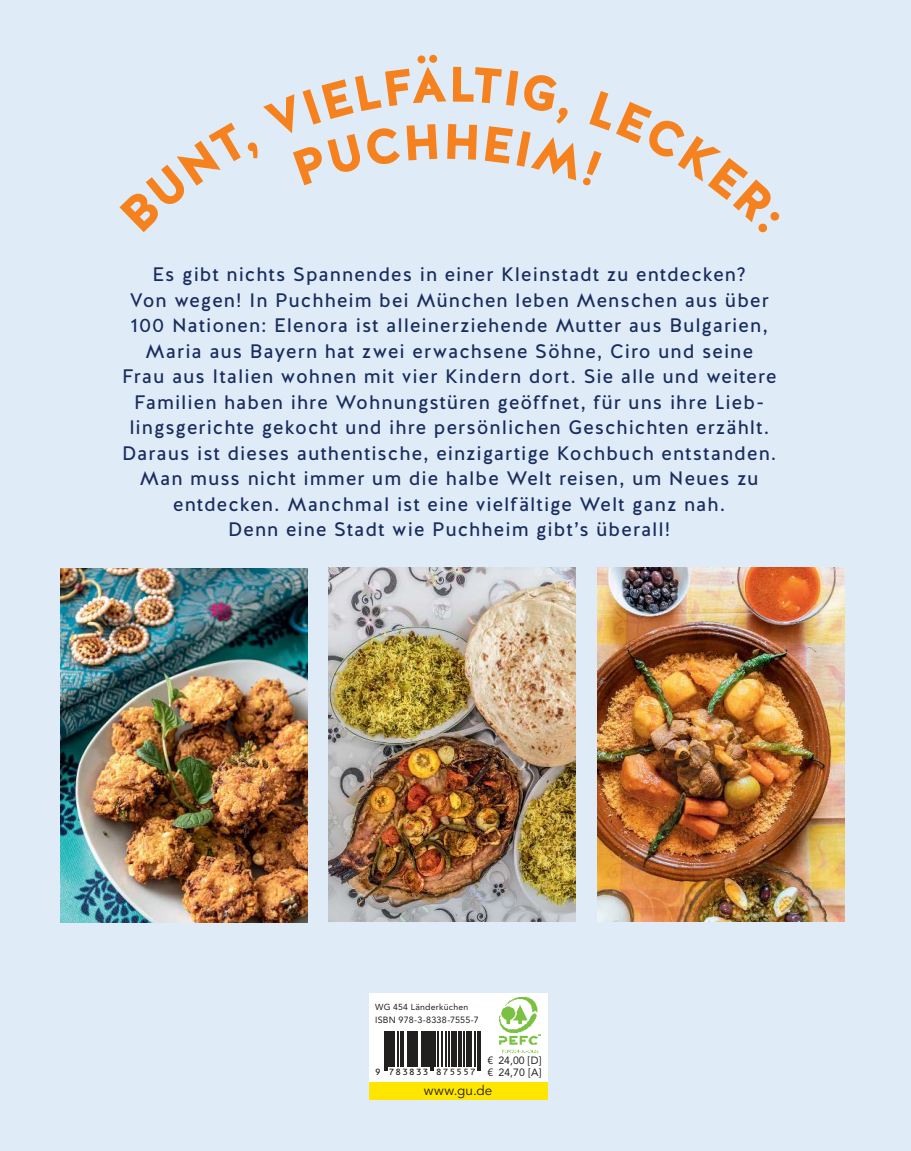
<style>
.page{position:relative;width:911px;height:1151px;background:#fff}
.page>*{position:absolute;margin:0;border:0;box-sizing:border-box;transform-origin:0 0}
.t1{font:19.5px/25.5px "Halis GR";letter-spacing:.055em;color:#1a2c5d;text-align:center}
.t2{font:13.5px "Avenir LT Std";letter-spacing:.025em;color:#221f1f}
.t3{font:10.5px/12px "Avenir LT Std";letter-spacing:.005em;color:#221f1f}
.t4{font:9px "Avenir LT Std";letter-spacing:.02em;color:#221f1f}
.t5{font:8.7px "Avenir LT Std";letter-spacing:.025em;color:#221f1f}
.t6{font:8.55px "OCRB Std";letter-spacing:.07em;color:#221f1f}
</style>
<div class="page">
<div style="left:0;top:0;width:910px;height:1150px;background:#dfecf8"></div>
<svg style="left:119px;top:55px;width:660px;height:178px"></svg>
<svg style="left:293px;top:124px;width:308px;height:62px"></svg>
<img style="left:328px;top:567px;width:247px;height:353px">
<img style="left:60px;top:569px;width:247px;height:352px">
<img style="left:597px;top:567px;width:247px;height:353px">
<div style="left:368px;top:993px;width:179px;height:106px;background:#fff"></div>
<img style="left:499px;top:996px;width:42px;height:56px">
<div style="left:368px;top:1082px;width:179px;height:17px;background:#ffe600"></div>
<hr style="left:384px;top:1031px;width:1px;height:39px;background:#221f1f">
<hr style="left:386px;top:1031px;width:1px;height:39px;background:#221f1f">
<hr style="left:388px;top:1031px;width:3px;height:35px;background:#221f1f">
<hr style="left:392px;top:1031px;width:2px;height:35px;background:#221f1f">
<hr style="left:397px;top:1031px;width:1px;height:35px;background:#221f1f">
<hr style="left:400px;top:1031px;width:1px;height:35px;background:#221f1f">
<hr style="left:402px;top:1031px;width:1px;height:35px;background:#221f1f">
<hr style="left:407px;top:1031px;width:1px;height:35px;background:#221f1f">
<hr style="left:409px;top:1031px;width:2px;height:35px;background:#221f1f">
<hr style="left:412px;top:1031px;width:3px;height:35px;background:#221f1f">
<hr style="left:416px;top:1031px;width:1px;height:35px;background:#221f1f">
<hr style="left:421px;top:1031px;width:1px;height:35px;background:#221f1f">
<hr style="left:423px;top:1031px;width:4px;height:35px;background:#221f1f">
<hr style="left:428px;top:1031px;width:1px;height:35px;background:#221f1f">
<hr style="left:430px;top:1031px;width:1px;height:39px;background:#221f1f">
<hr style="left:432px;top:1031px;width:1px;height:39px;background:#221f1f">
<hr style="left:434px;top:1031px;width:1px;height:35px;background:#221f1f">
<hr style="left:437px;top:1031px;width:1px;height:35px;background:#221f1f">
<hr style="left:441px;top:1031px;width:1px;height:35px;background:#221f1f">
<hr style="left:445px;top:1031px;width:1px;height:35px;background:#221f1f">
<hr style="left:448px;top:1031px;width:1px;height:35px;background:#221f1f">
<hr style="left:452px;top:1031px;width:3px;height:35px;background:#221f1f">
<hr style="left:456px;top:1031px;width:1px;height:35px;background:#221f1f">
<hr style="left:459px;top:1031px;width:3px;height:35px;background:#221f1f">
<hr style="left:463px;top:1031px;width:1px;height:35px;background:#221f1f">
<hr style="left:466px;top:1031px;width:3px;height:35px;background:#221f1f">
<hr style="left:470px;top:1031px;width:1px;height:35px;background:#221f1f">
<hr style="left:474px;top:1031px;width:1px;height:35px;background:#221f1f">
<hr style="left:477px;top:1031px;width:1px;height:39px;background:#221f1f">
<hr style="left:479px;top:1031px;width:1px;height:39px;background:#221f1f">
<p class="t1" style="left:122px;top:262px;width:655px">Es gibt nichts Spannendes in einer Kleinstadt zu entdecken?<br>Von wegen! In Puchheim bei München leben Menschen aus über 100 Nationen: Elenora ist alleinerziehende Mutter aus Bulgarien, Maria aus Bayern hat zwei erwachsene Söhne, Ciro und seine Frau aus Italien wohnen mit vier Kindern dort. Sie alle und weitere Familien haben ihre Wohnungstüren geöffnet, für uns ihre Lieb&shy;lingsgerichte gekocht und ihre persönlichen Geschichten erzählt.<br>Daraus ist dieses authentische, einzigartige Kochbuch entstanden.<br>Man muss nicht immer um die halbe Welt reisen, um Neues zu entdecken. Manchmal ist eine vielfältige Welt ganz nah.<br>Denn eine Stadt wie Puchheim gibt’s überall!</p>
<p class="t5" style="left:375px;top:1003px;width:95px">WG 454 Länderküchen</p>
<p class="t4" style="left:375px;top:1015px;width:105px">ISBN 978-3-8338-7555-7</p>
<p class="t3" style="left:487px;top:1054px;width:55px">€ 24,00 [D] € 24,70 [A]</p>
<p class="t2" style="left:424px;top:1084px;width:70px">www.gu.de</p>
<p class="t6" style="left:374px;top:1066px;width:103px">9 783833 875557</p>
</div>
